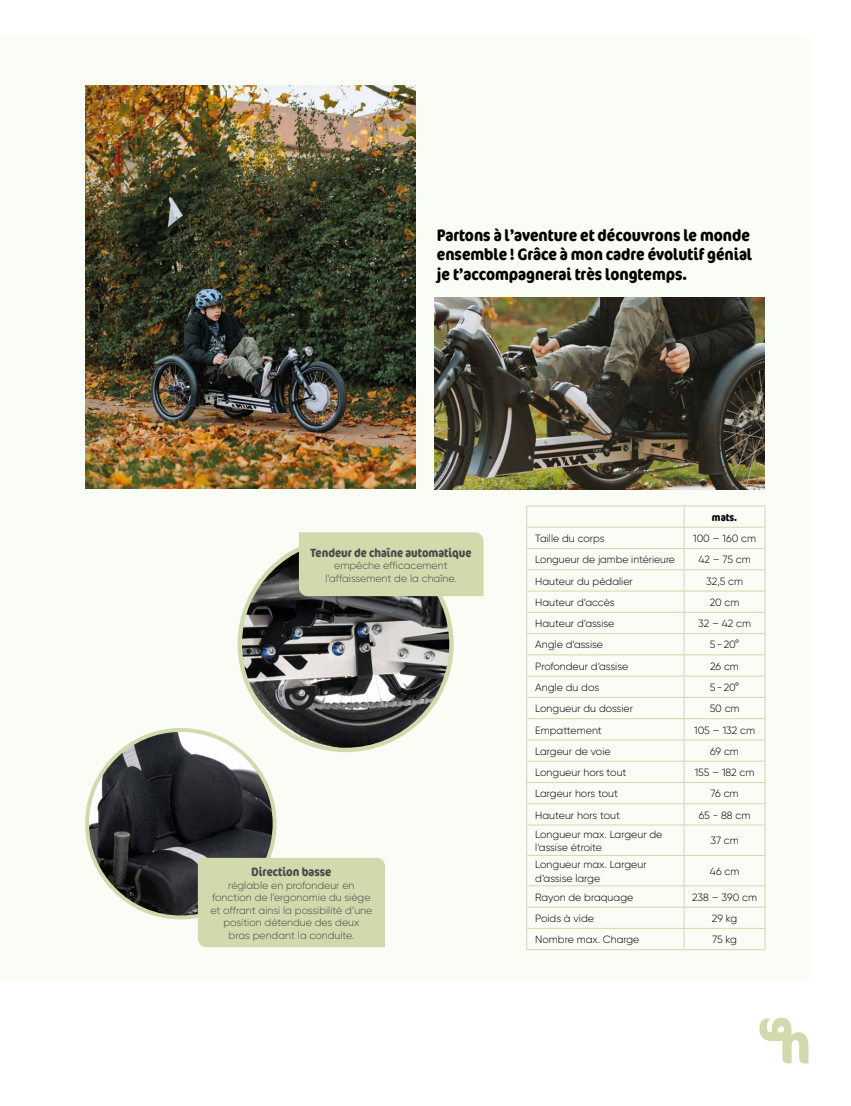
<style>
.page{position:relative;width:851px;height:1106px;background:#fff}
.page>*{position:absolute;margin:0;border:0;box-sizing:border-box;transform-origin:0 0}
.t1{font:700 condensed 16.5px/19.8px "Cocon Offc Pro";color:#000}
.t2{font:700 condensed 12px "Cocon Offc Pro";color:#4a4a49}
.t3{font:300 10.5px/13.5px "Gilroy";color:#000}
.t4{font:300 10.5px/12.6px "Gilroy";color:#4a4a49;text-align:center}
.t5{font:700 condensed 10.5px "Cocon Offc Pro";color:#000}
</style>
<div class="page">
<div style="left:0;top:36px;width:808px;height:944px;background:#fafcf6"></div>
<img style="left:86px;top:86px;width:329px;height:403px">
<img style="left:434px;top:298px;width:330px;height:191px">
<hr style="left:526px;top:506px;width:158px;height:1px;background:#d0daad">
<hr style="left:684px;top:506px;width:81px;height:1px;background:#d0daad">
<hr style="left:526px;top:527px;width:158px;height:1px;background:#d0daad">
<hr style="left:684px;top:527px;width:81px;height:1px;background:#d0daad">
<hr style="left:526px;top:548px;width:158px;height:1px;background:#d0daad">
<hr style="left:684px;top:548px;width:81px;height:1px;background:#d0daad">
<hr style="left:526px;top:569px;width:158px;height:1px;background:#d0daad">
<hr style="left:684px;top:569px;width:81px;height:1px;background:#d0daad">
<hr style="left:526px;top:591px;width:158px;height:1px;background:#d0daad">
<hr style="left:684px;top:591px;width:81px;height:1px;background:#d0daad">
<hr style="left:526px;top:612px;width:158px;height:1px;background:#d0daad">
<hr style="left:684px;top:612px;width:81px;height:1px;background:#d0daad">
<hr style="left:526px;top:633px;width:158px;height:1px;background:#d0daad">
<hr style="left:684px;top:633px;width:81px;height:1px;background:#d0daad">
<hr style="left:526px;top:654px;width:158px;height:1px;background:#d0daad">
<hr style="left:684px;top:654px;width:81px;height:1px;background:#d0daad">
<hr style="left:526px;top:676px;width:158px;height:1px;background:#d0daad">
<hr style="left:684px;top:676px;width:81px;height:1px;background:#d0daad">
<hr style="left:526px;top:697px;width:158px;height:1px;background:#d0daad">
<hr style="left:684px;top:697px;width:81px;height:1px;background:#d0daad">
<hr style="left:526px;top:718px;width:158px;height:1px;background:#d0daad">
<hr style="left:684px;top:718px;width:81px;height:1px;background:#d0daad">
<hr style="left:526px;top:739px;width:158px;height:1px;background:#d0daad">
<hr style="left:684px;top:739px;width:81px;height:1px;background:#d0daad">
<hr style="left:526px;top:761px;width:158px;height:1px;background:#d0daad">
<hr style="left:684px;top:761px;width:81px;height:1px;background:#d0daad">
<hr style="left:526px;top:782px;width:158px;height:1px;background:#d0daad">
<hr style="left:684px;top:782px;width:81px;height:1px;background:#d0daad">
<hr style="left:526px;top:803px;width:158px;height:1px;background:#d0daad">
<svg style="left:526px;top:506px;width:1px;height:318px"></svg>
<hr style="left:684px;top:803px;width:81px;height:1px;background:#d0daad">
<svg style="left:683px;top:506px;width:1px;height:318px"></svg>
<svg style="left:764px;top:506px;width:1px;height:318px"></svg>
<hr style="left:526px;top:824px;width:158px;height:1px;background:#d0daad">
<hr style="left:526px;top:825px;width:1px;height:30px;background:#d0daad">
<hr style="left:684px;top:824px;width:81px;height:1px;background:#d0daad">
<hr style="left:683px;top:825px;width:1px;height:30px;background:#d0daad">
<hr style="left:764px;top:825px;width:1px;height:30px;background:#d0daad">
<hr style="left:526px;top:855px;width:158px;height:1px;background:#d0daad">
<hr style="left:526px;top:855px;width:1px;height:30px;background:#d0daad">
<hr style="left:684px;top:855px;width:81px;height:1px;background:#d0daad">
<hr style="left:683px;top:855px;width:1px;height:30px;background:#d0daad">
<hr style="left:764px;top:855px;width:1px;height:30px;background:#d0daad">
<hr style="left:526px;top:885px;width:158px;height:1px;background:#d0daad">
<hr style="left:684px;top:885px;width:81px;height:1px;background:#d0daad">
<hr style="left:526px;top:906px;width:158px;height:1px;background:#d0daad">
<hr style="left:684px;top:906px;width:81px;height:1px;background:#d0daad">
<hr style="left:526px;top:928px;width:158px;height:1px;background:#d0daad">
<svg style="left:526px;top:886px;width:1px;height:63px"></svg>
<hr style="left:684px;top:928px;width:81px;height:1px;background:#d0daad">
<svg style="left:683px;top:886px;width:1px;height:63px"></svg>
<svg style="left:764px;top:886px;width:1px;height:63px"></svg>
<hr style="left:526px;top:949px;width:158px;height:1px;background:#d0daad">
<hr style="left:684px;top:949px;width:81px;height:1px;background:#d0daad">
<img style="left:87px;top:730px;width:187px;height:187px;border-radius:92px">
<div style="left:85px;top:728px;width:191px;height:191px;border:4px solid #d0daad;border-radius:50%"></div>
<div style="left:198px;top:857px;width:187px;height:90px;background:#d0daad"></div>
<img style="left:240px;top:550px;width:211px;height:200px">
<div style="left:299px;top:532px;width:184px;height:64px;background:#d0daad"></div>
<svg style="left:759px;top:1017px;width:49px;height:46px"></svg>
<h1 class="t1" style="left:437px;top:224px;width:317px">Partons à l’aventure et découvrons le monde ensemble ! Grâce à mon cadre évolutif génial je t’accompagnerai très longtemps.</h1>
<p class="t2" style="left:310px;top:544px;width:163px">Tendeur de chaîne automatique</p>
<p class="t4" style="left:325px;top:559px;width:132px">empêche efficacement l‘affaissement de la chaîne.</p>
<p class="t2" style="left:251px;top:863px;width:81px">Direction basse</p>
<p class="t4" style="left:210px;top:878px;width:163px">réglable en profondeur en fonction de l’ergonomie du siège et offrant ainsi la possibilité d’une position détendue des deux<br>bras pendant la conduite.</p>
<p class="t5" style="left:711px;top:510px;width:27px">mats.</p>
<p class="t3" style="left:535px;top:531px;width:71px">Taille du corps</p>
<p class="t3" style="left:693px;top:531px;width:64px">100 – 160 cm</p>
<p class="t3" style="left:535px;top:553px;width:141px">Longueur de jambe intérieure</p>
<p class="t3" style="left:698px;top:553px;width:54px">42 – 75 cm</p>
<p class="t3" style="left:535px;top:574px;width:99px">Hauteur du pédalier</p>
<p class="t3" style="left:706px;top:574px;width:38px">32,5 cm</p>
<p class="t3" style="left:535px;top:595px;width:81px">Hauteur d‘accès</p>
<p class="t3" style="left:709px;top:595px;width:31px">20 cm</p>
<p class="t3" style="left:535px;top:616px;width:81px">Hauteur d‘assise</p>
<p class="t3" style="left:698px;top:616px;width:55px">32 – 42 cm</p>
<p class="t3" style="left:535px;top:638px;width:69px">Angle d‘assise</p>
<p class="t3" style="left:709px;top:638px;width:31px">5-20°</p>
<p class="t3" style="left:535px;top:659px;width:94px">Profondeur d‘assise</p>
<p class="t3" style="left:710px;top:659px;width:30px">26 cm</p>
<p class="t3" style="left:535px;top:680px;width:65px">Angle du dos</p>
<p class="t3" style="left:709px;top:680px;width:31px">5-20°</p>
<p class="t3" style="left:535px;top:701px;width:99px">Longueur du dossier</p>
<p class="t3" style="left:709px;top:701px;width:31px">50 cm</p>
<p class="t3" style="left:535px;top:723px;width:68px">Empattement</p>
<p class="t3" style="left:694px;top:723px;width:62px">105 – 132 cm</p>
<p class="t3" style="left:535px;top:744px;width:77px">Largeur de voie</p>
<p class="t3" style="left:710px;top:744px;width:30px">69 cm</p>
<p class="t3" style="left:535px;top:765px;width:93px">Longueur hors tout</p>
<p class="t3" style="left:694px;top:765px;width:61px">155 – 182 cm</p>
<p class="t3" style="left:535px;top:786px;width:84px">Largeur hors tout</p>
<p class="t3" style="left:710px;top:786px;width:30px">76 cm</p>
<p class="t3" style="left:535px;top:808px;width:86px">Hauteur hors tout</p>
<p class="t3" style="left:698px;top:808px;width:53px">65 - 88 cm</p>
<p class="t3" style="left:535px;top:827px;width:129px">Longueur max. Largeur de l‘assise étroite</p>
<p class="t3" style="left:710px;top:834px;width:30px">37 cm</p>
<p class="t3" style="left:535px;top:857px;width:113px">Longueur max. Largeur d‘assise large</p>
<p class="t3" style="left:709px;top:864px;width:31px">46 cm</p>
<p class="t3" style="left:535px;top:890px;width:100px">Rayon de braquage</p>
<p class="t3" style="left:692px;top:890px;width:67px">238 – 390 cm</p>
<p class="t3" style="left:535px;top:911px;width:60px">Poids à vide</p>
<p class="t3" style="left:711px;top:911px;width:27px">29 kg</p>
<p class="t3" style="left:535px;top:932px;width:106px">Nombre max. Charge</p>
<p class="t3" style="left:712px;top:932px;width:26px">75 kg</p>
</div>
